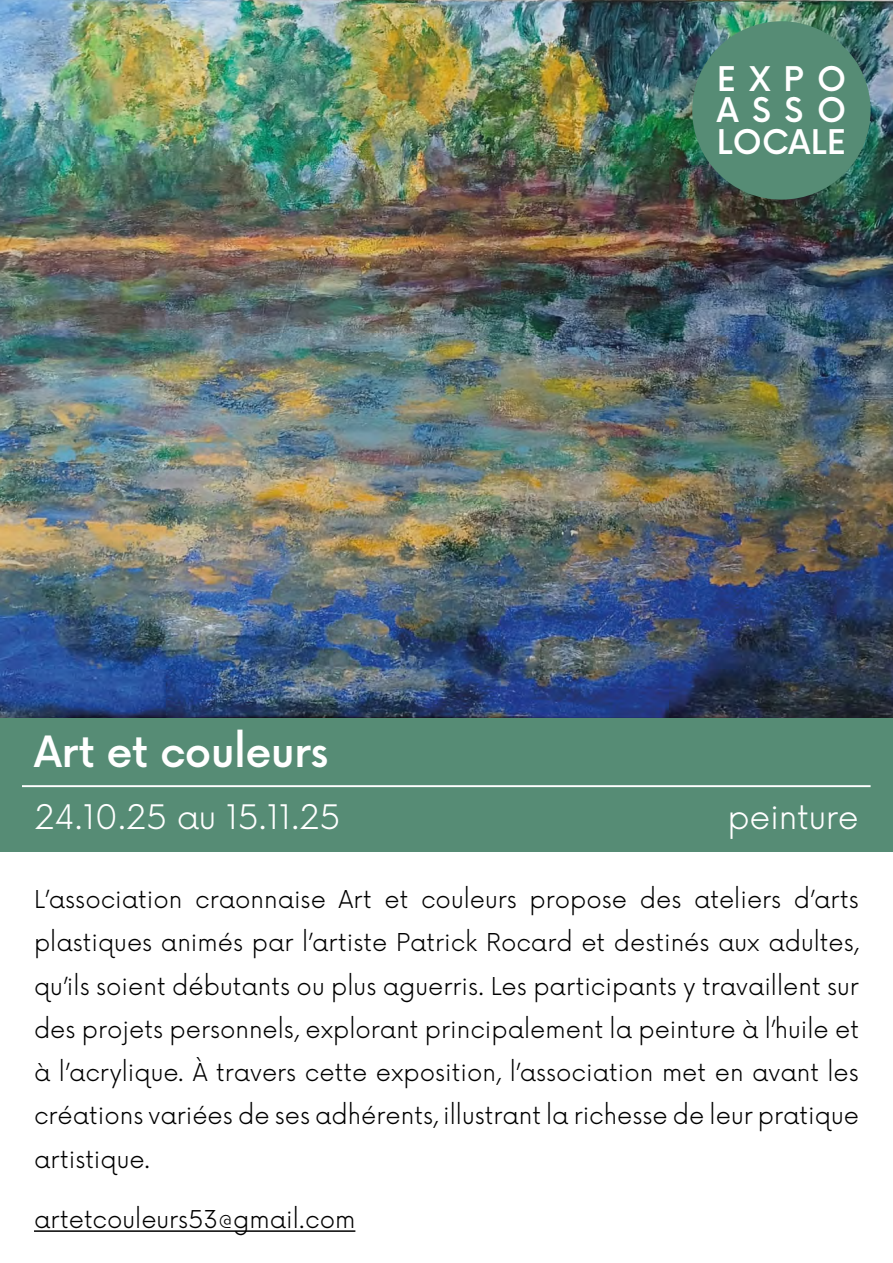
<style>
.page{position:relative;width:893px;height:1263px;background:#fff}
.page>*{position:absolute;margin:0;border:0;box-sizing:border-box;transform-origin:0 0}
.t1{font:500 42px "Now";letter-spacing:-.01em;color:#fff}
.t2{font:500 33.15px/31.8px "Now";letter-spacing:.4em;color:#fff;text-align:justify}
.t3{font:300 33px "Now";letter-spacing:-.01em;color:#fff}
.t4{font:300 24px/43.3px "Now";color:#000;text-align:justify}
</style>
<div class="page">
<hr style="left:34px;top:1230px;width:321px;height:2px;background:#000">
<img style="left:0;top:0;width:893px;height:719px">
<div style="left:0;top:719px;width:893px;height:133px;background:#568c75"></div>
<hr style="left:22px;top:785px;width:849px;height:2px;background:#fff">
<div style="left:692px;top:21px;width:179px;height:179px;background:#568c75;border-radius:50%"></div>
<h2 class="t2" style="left:717px;top:61px;width:131px">EXPO ASSO LOCALE</h2>
<h1 class="t1" style="left:34px;top:719px;width:296px">Art et couleurs</h1>
<h3 class="t3" style="left:34px;top:790px;width:308px">24.10.25 au 15.11.25</h3>
<h3 class="t3" style="left:727px;top:790px;width:133px">peinture</h3>
<p class="t4" style="left:34px;top:876px;width:826px">L’association craonnaise Art et couleurs propose des ateliers d’arts plastiques animés par l’artiste Patrick Rocard et destinés aux adultes, qu’ils soient débutants ou plus aguerris. Les participants y travaillent sur des projets personnels, explorant principalement la peinture à l’huile et à l’acrylique. À travers cette exposition, l’association met en avant les créations variées de ses adhérents, illustrant la richesse de leur pratique artistique.</p>
<p class="t4" style="left:34px;top:1196px;width:323px">artetcouleurs53@gmail.com</p>
</div>
